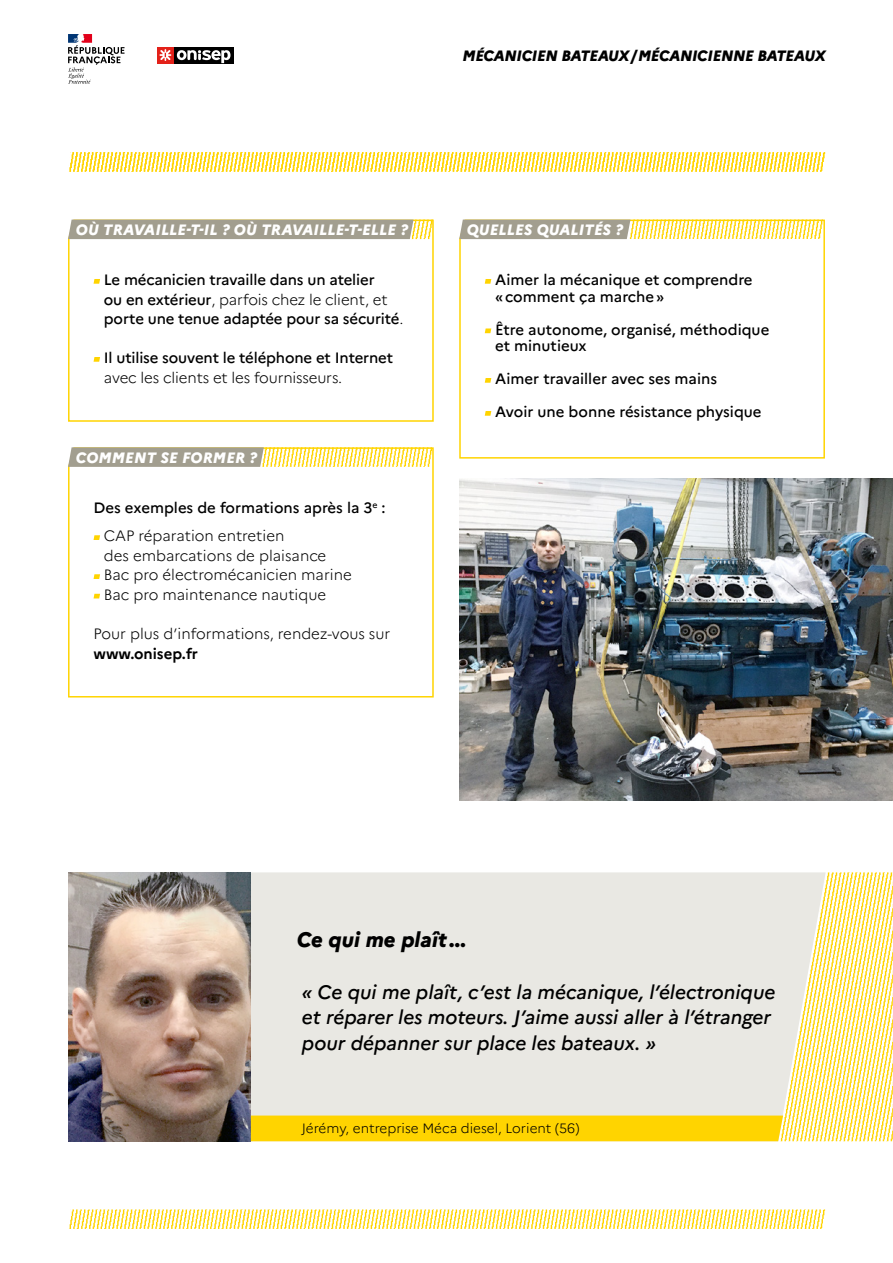
<style>
.page{position:relative;width:893px;height:1263px;background:#fff}
.page>*{position:absolute;margin:0;border:0;box-sizing:border-box;transform-origin:0 0}
.t1{font:italic 800 21px "Marianne";color:#000}
.t2{font:italic 500 19.5px/25.5px "Marianne";color:#000}
.t3{font:500 15px/19.5px "Marianne";letter-spacing:-.005em;color:#000}
.t4{font:300 15px/19.5px "Marianne";color:#000}
.t5{font:italic 800 15px "Marianne";letter-spacing:.01em;color:#fff}
.t6{font:italic 800 15px "Marianne";letter-spacing:-.02em;color:#000}
.t7{font:700 15px "Marianne";color:#000}
.t8{font:300 13.5px "Marianne";color:#000}
.s1{font-weight:300}
</style>
<div class="page">
<svg style="left:68px;top:34px;width:56px;height:50px"></svg>
<div style="left:173px;top:47px;width:61px;height:16px;background:#000"></div>
<svg style="left:177px;top:50px;width:53px;height:13px"></svg>
<div style="left:157px;top:47px;width:16px;height:16px;background:#e32119"></div>
<svg style="left:159px;top:49px;width:12px;height:12px"></svg>
<img style="left:69px;top:152px;width:757px;height:20px">
<img style="left:69px;top:1209px;width:757px;height:20px">
<svg style="left:68px;top:219px;width:366px;height:203px"></svg>
<svg style="left:68px;top:447px;width:366px;height:251px"></svg>
<svg style="left:459px;top:219px;width:366px;height:240px"></svg>
<div style="left:251px;top:872px;width:529px;height:243px;background:#e9e8e3"></div>
<svg style="left:68px;top:447px;width:193px;height:20px;background:#a5a08f"></svg>
<img style="left:261px;top:447px;width:172px;height:20px">
<div style="left:68px;top:220px;width:343px;height:19px;background:#a29e8f"></div>
<img style="left:411px;top:220px;width:23px;height:19px">
<div style="left:459px;top:220px;width:170px;height:19px;background:#a29e8f"></div>
<img style="left:629px;top:219px;width:195px;height:20px">
<img style="left:459px;top:478px;width:434px;height:323px">
<img style="left:68px;top:872px;width:183px;height:269px">
<svg style="left:94px;top:279px;width:6px;height:5px"></svg>
<svg style="left:94px;top:357px;width:6px;height:5px"></svg>
<svg style="left:94px;top:535px;width:6px;height:5px"></svg>
<svg style="left:94px;top:574px;width:6px;height:5px"></svg>
<svg style="left:94px;top:594px;width:6px;height:4px"></svg>
<svg style="left:485px;top:279px;width:6px;height:5px"></svg>
<svg style="left:485px;top:328px;width:6px;height:5px"></svg>
<svg style="left:485px;top:378px;width:6px;height:5px"></svg>
<svg style="left:485px;top:411px;width:6px;height:5px"></svg>
<img style="left:780px;top:872px;width:113px;height:269px">
<div style="left:251px;top:1115px;width:532px;height:26px;background:#ffd400"></div>
<p class="t6" style="left:462px;top:46px;width:365px">MÉCANICIEN BATEAUX/MÉCANICIENNE BATEAUX</p>
<p class="t5" style="left:76px;top:220px;width:334px">OÙ TRAVAILLE-T-IL ? OÙ TRAVAILLE-T-ELLE ?</p>
<p class="t3" style="left:104px;top:270px;width:301px">Le mécanicien travaille dans un atelier<br>ou en extérieur<span class="s1">, parfois chez le client, et </span>porte une tenue adaptée pour sa sécurité<span class="s1">.</span></p>
<p class="t3" style="left:104px;top:348px;width:291px">Il utilise souvent le téléphone et Internet</p>
<p class="t4" style="left:104px;top:368px;width:240px">avec les clients et les fournisseurs.</p>
<p class="t5" style="left:76px;top:448px;width:61px">COMMENT</p>
<p class="t5" style="left:160px;top:448px;width:98px">SE FORMER ?</p>
<p class="t3" style="left:104px;top:493px;width:283px;line-height:28.5px;text-indent:-10px">Des exemples de formations après la 3<sup>e</sup> :<br><span class="s1">CAP réparation entretien</span></p>
<p class="t4" style="left:104px;top:546px;width:249px">des embarcations de plaisance<br>Bac pro électromécanicien marine<br>Bac pro maintenance nautique</p>
<p class="t4" style="left:94px;top:624px;width:298px">Pour plus d’informations, rendez-vous sur</p>
<p class="t7" style="left:94px;top:644px;width:106px">www.onisep.fr</p>
<p class="t5" style="left:467px;top:220px;width:158px">QUELLES QUALITÉS ?</p>
<p class="t3" style="left:495px;top:272px;width:259px;line-height:16.5px">Aimer la mécanique et comprendre «comment ça marche»</p>
<p class="t3" style="left:495px;top:321px;width:276px;line-height:16.5px">Être autonome, organisé, méthodique et minutieux</p>
<p class="t3" style="left:495px;top:369px;width:224px">Aimer travailler avec ses mains</p>
<p class="t3" style="left:495px;top:402px;width:268px">Avoir une bonne résistance physique</p>
<h1 class="t1" style="left:297px;top:926px;width:171px">CE QUI ME PLAÎT ...</h1>
<h2 class="t2" style="left:302px;top:979px;width:475px">« Ce qui me plaît, c’est la mécanique, l’électronique et réparer les moteurs. J’aime aussi aller à l’étranger pour dépanner sur place les bateaux. »</h2>
<p class="t8" style="left:302px;top:1120px;width:279px">Jérémy, entreprise Méca diesel, Lorient (56)</p>
</div>
